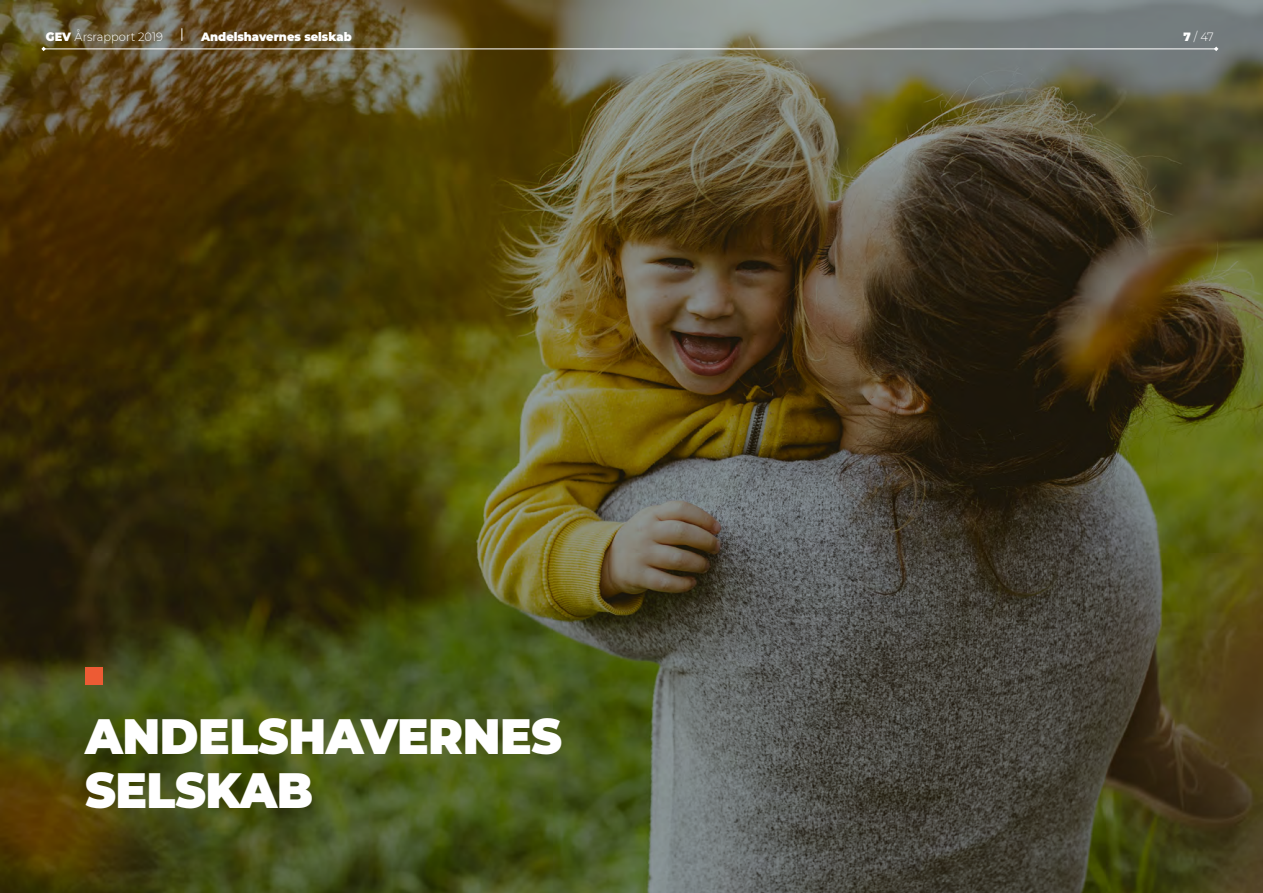
<style>
.page{position:relative;width:1263px;height:893px;background:#fff}
.page>*{position:absolute;margin:0;border:0;box-sizing:border-box;transform-origin:0 0}
.t1{font:900 49.5px/54px "Montserrat";letter-spacing:-.01em;color:#fff;scale:.95 1}
.t2{font:300 12px "Montserrat";color:#fff;scale:.95 1}
.t3{font:900 12px "Montserrat";color:#fff;scale:.95 1}
.s1{font-weight:900}
</style>
<div class="page">
<img style="left:0;top:0;width:1263px;height:893px">
<div style="left:85px;top:667px;width:18px;height:18px;background:#ed5b34"></div>
<svg style="left:41px;top:47px;width:5px;height:4px"></svg>
<svg style="left:1214px;top:47px;width:4px;height:4px"></svg>
<hr style="left:43px;top:49px;width:1173px;height:1px;background:#fff">
<svg style="left:182px;top:28px;width:1px;height:13px"></svg>
<p class="t2" style="left:46px;top:29px;width:125px"><span class="s1">GEV</span> Årsrapport 2019</p>
<p class="t3" style="left:201px;top:28px;width:160px">Andelshavernes selskab</p>
<p class="t2" style="left:1183px;top:29px;width:33px"><span class="s1">7</span> / 47</p>
<p class="t1" style="left:85px;top:706px;width:504px">ANDELSHAVERNES<br>SELSKAB</p>
</div>
